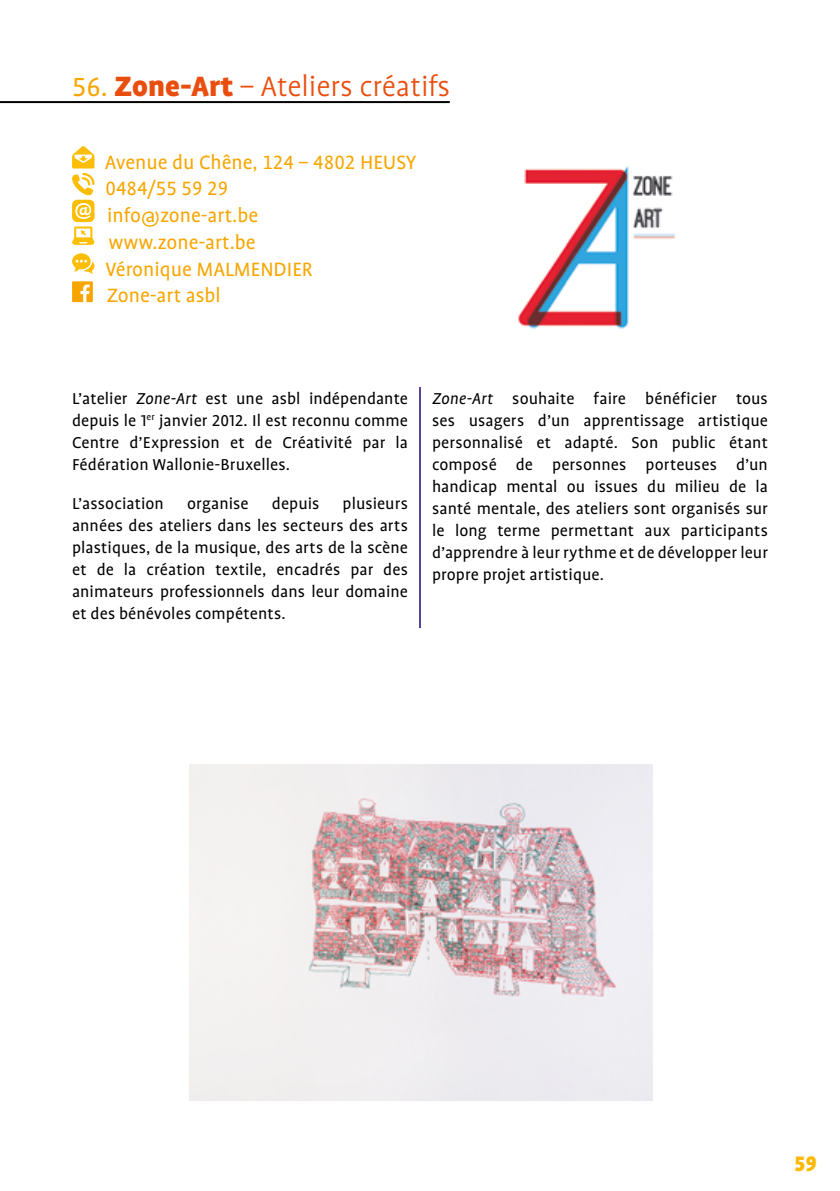
<style>
.page{position:relative;width:840px;height:1191px;background:#fff}
.page>*{position:absolute;margin:0;border:0;box-sizing:border-box;transform-origin:0 0}
.t1{font:300 32px "Profile OT";color:#e94e0f}
.t2{font:900 24px "Profile OT";color:#fbba00}
.t3{font:22px/26.8px "Profile OT";color:#f7a600}
.t4{font:18px/22px "Profile OT";letter-spacing:.005em;color:#000;text-align:justify}
.s1{font-weight:400;font-size:30px;color:#f7a600}
.s2{font-weight:900}
.s3{font-style:italic}
</style>
<div class="page">
<hr style="left:0;top:101px;width:449px;height:2px;background:#000">
<img style="left:518px;top:166px;width:158px;height:163px">
<hr style="left:419px;top:387px;width:2px;height:241px;background:#5a4495">
<svg style="left:72px;top:146px;width:22px;height:99px"></svg>
<svg style="left:72px;top:253px;width:22px;height:21px"></svg>
<svg style="left:72px;top:281px;width:21px;height:21px"></svg>
<img style="left:189px;top:764px;width:463px;height:336px">
<h1 class="t1" style="left:72px;top:69px;width:379px"><span class="s1">56.</span> <span class="s2">Zone-Art</span> – Ateliers créatifs</h1>
<p class="t3" style="left:105px;top:149px;width:313px">Avenue du Chêne, 124 – 4802 HEUSY<br>0484/55 59 29<br>info@zone-art.be<br>www.zone-art.be<br>Véronique MALMENDIER<br>Zone-art asbl</p>
<p class="t4" style="left:72px;top:387px;width:337px">L’atelier <span class="s3">Zone-Art</span> est une asbl indépendante depuis le 1<sup>er</sup> janvier 2012. Il est reconnu comme Centre d’Expression et de Créativité par la Fédération Wallonie-Bruxelles.</p>
<p class="t4" style="left:72px;top:492px;width:93px">L’association</p>
<p class="t4" style="left:187px;top:492px;width:63px">organise</p>
<p class="t4" style="left:272px;top:492px;width:49px">depuis</p>
<p class="t4" style="left:72px;top:492px;width:337px;text-indent:270px">plusieurs années des ateliers dans les secteurs des arts plastiques, de la musique, des arts de la scène et de la création textile, encadrés par des animateurs professionnels dans leur domaine et des bénévoles compétents.</p>
<p class="t4" style="left:432px;top:387px;width:337px"><span class="s3">Zone-Art</span> souhaite faire bénéficier tous ses usagers d’un apprentissage artistique personnalisé et adapté. Son public étant composé de personnes porteuses d’un handicap mental ou issues du milieu de la santé mentale, des ateliers sont organisés sur le long terme permettant aux participants d’apprendre à leur rythme et de développer leur propre projet artistique.</p>
<h2 class="t2" style="left:793px;top:1150px;width:24px">59</h2>
</div>
